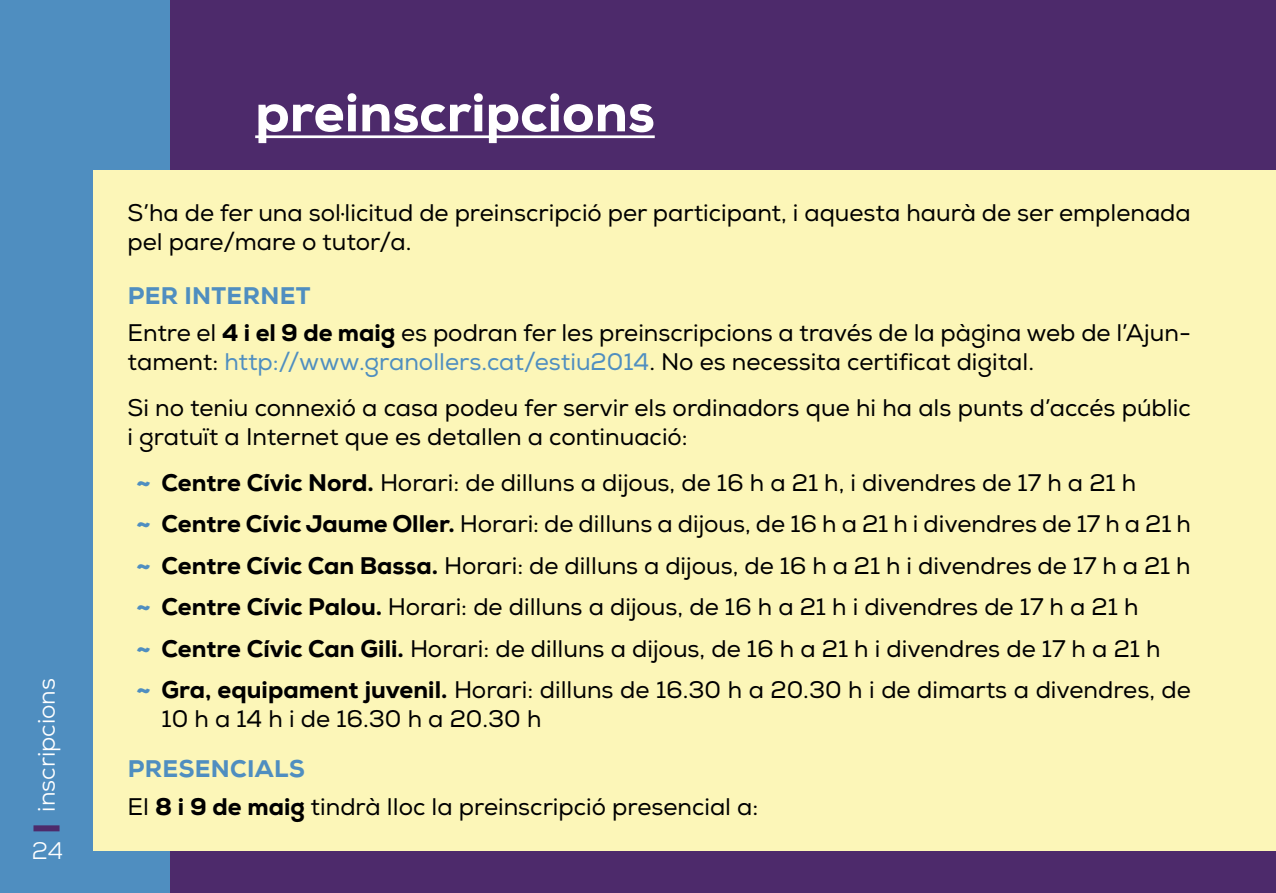
<style>
.page{position:relative;width:1276px;height:893px;background:#4f8ec0}
.page>*{position:absolute;margin:0;border:0;box-sizing:border-box;transform-origin:0 0}
.t1{font:800 54px "Nexa";color:#fff}
.t2{font:24px/41.7px "Nexa";color:#000}
.t3{font:24px "Nexa";color:#fff}
.s1{font-weight:800;color:#4f8ec0}
.s2{font-weight:800}
.s3{color:#4f8ec0}
.s4{font-weight:900;color:#4f8ec0}
</style>
<div class="page">
<div style="left:170px;top:0;width:1106px;height:893px;background:#4d2a6b"></div>
<div style="left:94px;top:170px;width:1182px;height:680px;background:#fcf6b8"></div>
<hr style="left:1275px;top:0;width:1px;height:893px;background:#4d2a6b">
<div style="left:33px;top:825px;width:27px;height:6px;background:#4d2a6b"></div>
<hr style="left:255px;top:135px;width:400px;height:3px;background:#fff">
<p class="t3" style="left:31px;top:812px;width:135px;rotate:-90deg">inscripcions</p>
<p class="t3" style="left:32px;top:836px;width:33px">24</p>
<h1 class="t1" style="left:255px;top:78px;width:401px">preinscripcions</h1>
<p class="t2" style="left:128px;top:199px;width:1064px;line-height:28.8px">S’ha de fer una sol·licitud de preinscripció per participant, i aquesta haurà de ser emplenada pel pare/mare o tutor/a.</p>
<p class="t2" style="left:128px;top:278px;width:1064px;line-height:37.2px"><span class="s1">PER INTERNET<br></span>Entre el <span class="s2">4 i el 9 de maig</span> es podran fer les preinscripcions a través de la pàgina web de l’Ajun-</p>
<p class="t2" style="left:128px;top:339px;width:1064px;line-height:45.9px">tament: <span class="s3">http://www.granollers.cat/estiu2014</span>. No es necessita certificat digital.<br>Si no teniu connexió a casa podeu fer servir els ordinadors que hi ha als punts d’accés públic</p>
<p class="t2" style="left:136px;top:414px;width:1001px;line-height:45.9px;text-indent:-8px">i gratuït a I nternet que es detallen a continuació:<br><span class="s4">~</span> <span class="s2">Centre Cívic Nord.</span> Horari: de dilluns a dijous, de 16 h a 21 h, i divendres de 17 h a 21 h</p>
<p class="t2" style="left:136px;top:503px;width:1056px"><span class="s4">~</span> <span class="s2">Centre Cívic Jaume Oller.</span> Horari: de dilluns a dijous, de 16 h a 21 h i divendres de 17 h a 21 h <span class="s4">~</span> <span class="s2">Centre Cívic Can Bassa.</span> Horari: de dilluns a dijous, de 16 h a 21 h i divendres de 17 h a 21 h <span class="s4">~</span> <span class="s2">Centre Cívic Palou.</span> Horari: de dilluns a dijous, de 16 h a 21 h i divendres de 17 h a 21 h<br><span class="s4">~</span> <span class="s2">Centre Cívic Can Gili.</span> Horari: de dilluns a dijous, de 16 h a 21 h i divendres de 17 h a 21 h<br><span class="s4">~</span> <span class="s2">Gra, equipament juvenil.</span> Horari: dilluns de 16.30 h a 20.30 h i de dimarts a divendres, de</p>
<p class="t2" style="left:162px;top:699px;width:381px">10 h a 14 h i de 16.30 h a 20.30 h</p>
<p class="t2" style="left:128px;top:751px;width:632px;line-height:37.2px"><span class="s1">PRESENCIALS<br></span>El <span class="s2">8 i 9 de maig</span> tindrà lloc la preinscripció presencial a:</p>
</div>
